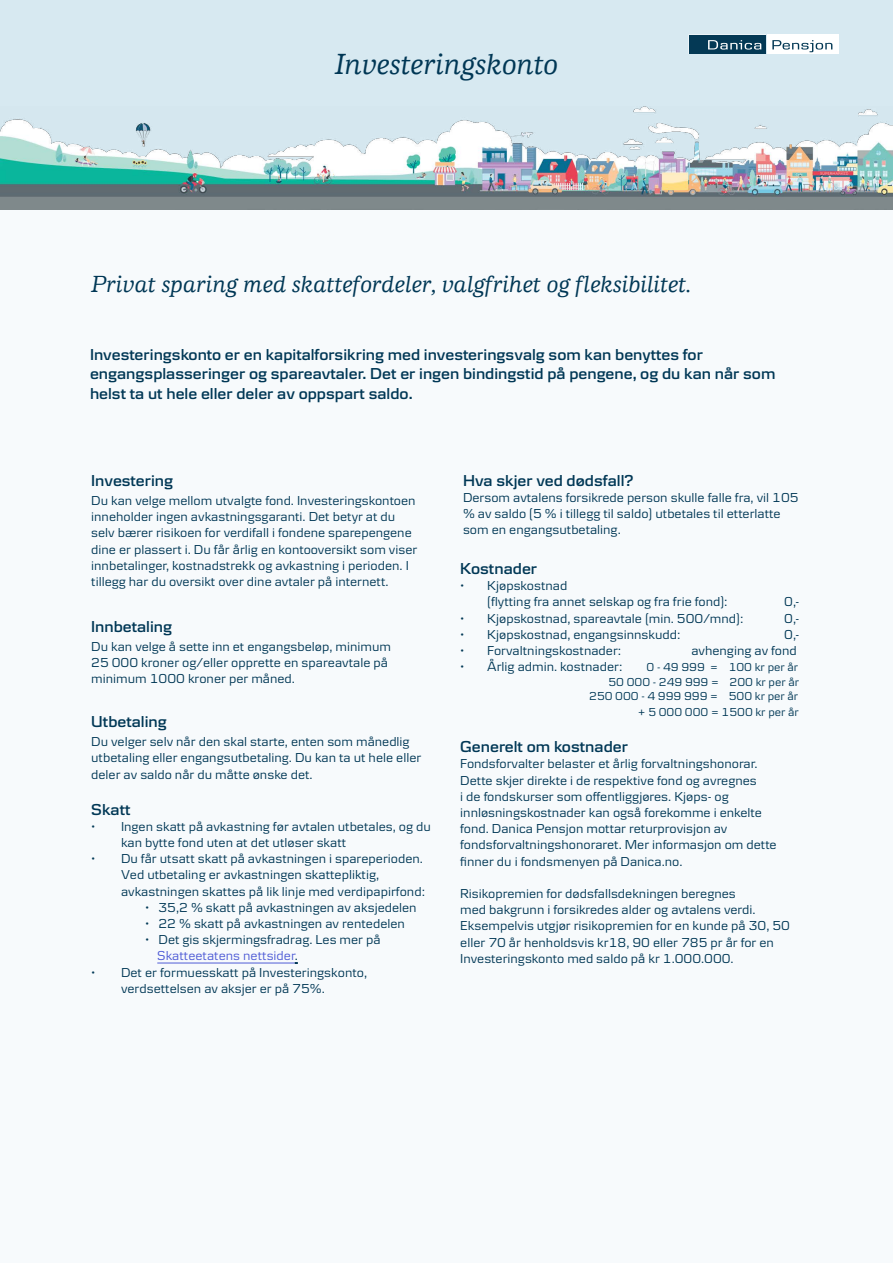
<style>
.page{position:relative;width:893px;height:1263px;background:#fff}
.page>*{position:absolute;margin:0;border:0;box-sizing:border-box;transform-origin:0 0}
.t1{font:italic 500 30px "Danske Human";color:#003755}
.t2{font:italic 500 24px "Danske Human";color:#003755}
.t3{font:600 16.5px/19.8px "Danske Textv 2";color:#003755}
.t4{font:13.5px/16.2px "Danske Textv 2";color:#003755}
.t5{font:12px "Danske Textv 2";color:#003755}
.s1{color:#4f5cd6}
</style>
<div class="page">
<div style="left:0;top:202px;width:893px;height:1061px;background:#f7fafc"></div>
<div style="left:0;top:0;width:893px;height:208px;background:#d7e9f1"></div>
<img style="left:0;top:106px;width:893px;height:103px">
<svg style="left:688px;top:34px;width:78px;height:20px;background:#2a576f"></svg>
<div style="left:768px;top:34px;width:71px;height:20px;background:#fff"></div>
<svg style="left:772px;top:40px;width:60px;height:12px"></svg>
<hr style="left:157px;top:962px;width:138px;height:1px;background:#4f5cd6">
<p class="t1" style="left:335px;top:47px;width:225px">Investeringskonto</p>
<p class="t2" style="left:91px;top:271px;width:601px">Privat sparing med skattefordeler, valgfrihet og fleksibilitet.</p>
<p class="t3" style="left:90px;top:344px;width:687px">Investeringskonto er en kapitalforsikring med investeringsvalg som kan benyttes for engangsplasseringer og spareavtaler. Det er ingen bindingstid på pengene, og du kan når som helst ta ut hele eller deler av oppspart saldo.</p>
<p class="t3" style="left:91px;top:470px;width:83px">Investering</p>
<p class="t4" style="left:91px;top:492px;width:328px">Du kan velge mellom utvalgte fond. Investeringskontoen inneholder ingen avkastningsgaranti. Det betyr at du selv bærer risikoen for verdifall i fondene sparepengene dine er plassert i. Du får årlig en kontooversikt som viser innbetalinger, kostnadstrekk og avkastning i perioden. I tillegg har du oversikt over dine avtaler på internett.</p>
<p class="t3" style="left:91px;top:616px;width:82px">Innbetaling</p>
<p class="t4" style="left:91px;top:638px;width:301px">Du kan velge å sette inn et engangsbeløp, minimum<br>25 000 kroner og/eller opprette en spareavtale på minimum 1000 kroner per måned.</p>
<p class="t3" style="left:91px;top:711px;width:77px">Utbetaling</p>
<p class="t4" style="left:91px;top:733px;width:332px">Du velger selv når den skal starte, enten som månedlig utbetaling eller engangsutbetaling. Du kan ta ut hele eller deler av saldo når du måtte ønske det.</p>
<p class="t3" style="left:91px;top:799px;width:41px">Skatt</p>
<p class="t4" style="left:121px;top:818px;width:311px;text-indent:-30px">• Ingen skatt på avkastning før avtalen utbetales, og du kan bytte fond uten at det utløser skatt</p>
<p class="t4" style="left:121px;top:850px;width:306px;text-indent:-30px">• Du får utsatt skatt på avkastningen i spareperioden.<br>Ved utbetaling er avkastningen skattepliktig, avkastningen skattes på lik linje med verdipapirfond:</p>
<p class="t4" style="left:145px;top:899px;width:273px">• 35,2 % skatt på avkastningen av aksjedelen</p>
<p class="t4" style="left:145px;top:915px;width:261px">• 22 % skatt på avkastningen av rentedelen</p>
<p class="t4" style="left:157px;top:931px;width:225px;text-indent:-12px">• Det gis skjermingsfradrag. Les mer på<br><span class="s1">Skatteetatens nettsider</span>.</p>
<p class="t4" style="left:121px;top:964px;width:248px;text-indent:-30px">• Det er formuesskatt på Investeringskonto, verdsettelsen av aksjer er på 75%.</p>
<p class="t3" style="left:463px;top:470px;width:172px">Hva skjer ved dødsfall?</p>
<p class="t4" style="left:463px;top:489px;width:337px">Dersom avtalens forsikrede person skulle falle fra, vil 105 % av saldo (5 % i tillegg til saldo) utbetales til etterlatte som en engangsutbetaling.</p>
<p class="t3" style="left:460px;top:558px;width:78px">Kostnader</p>
<p class="t4" style="left:487px;top:577px;width:242px;text-indent:-27px">• Kjøpskostnad<br>(flytting fra annet selskap og fra frie fond):</p>
<p class="t4" style="left:784px;top:593px;width:16px">0,-</p>
<p class="t4" style="left:460px;top:610px;width:285px">• Kjøpskostnad, spareavtale (min. 500/mnd):</p>
<p class="t4" style="left:784px;top:610px;width:16px">0,-</p>
<p class="t4" style="left:460px;top:626px;width:222px">• Kjøpskostnad, engangsinnskudd:</p>
<p class="t4" style="left:784px;top:626px;width:16px">0,-</p>
<p class="t4" style="left:460px;top:642px;width:163px">• Forvaltningskostnader:</p>
<p class="t4" style="left:691px;top:642px;width:107px">avhenging av fond</p>
<p class="t4" style="left:460px;top:658px;width:164px">• Årlig admin. kostnader:</p>
<p class="t5" style="left:646px;top:660px;width:153px">0 - 49 999 = 100 kr per år</p>
<p class="t5" style="left:608px;top:675px;width:192px">50 000 - 249 999 = 200 kr per år</p>
<p class="t5" style="left:589px;top:689px;width:211px">250 000 - 4 999 999 = 500 kr per år</p>
<p class="t5" style="left:638px;top:705px;width:163px">+ 5 000 000 = 1500 kr per år</p>
<p class="t3" style="left:460px;top:736px;width:169px">Generelt om kostnader</p>
<p class="t4" style="left:460px;top:755px;width:318px">Fondsforvalter belaster et årlig forvaltningshonorar.<br>Dette skjer direkte i de respektive fond og avregnes<br>i de fondskurser som offentliggjøres. Kjøps- og innløsningskostnader kan også forekomme i enkelte fond. Danica Pensjon mottar returprovisjon av fondsforvaltningshonoraret. Mer informasjon om dette finner du i fondsmenyen på Danica.no.</p>
<p class="t4" style="left:460px;top:885px;width:331px">Risikopremien for dødsfallsdekningen beregnes<br>med bakgrunn i forsikredes alder og avtalens verdi.<br>Eksempelvis utgjør risikopremien for en kunde på 30, 50 eller 70 år henholdsvis kr18, 90 eller 785 pr år for en Investeringskonto med saldo på kr 1.000.000.</p>
</div>
